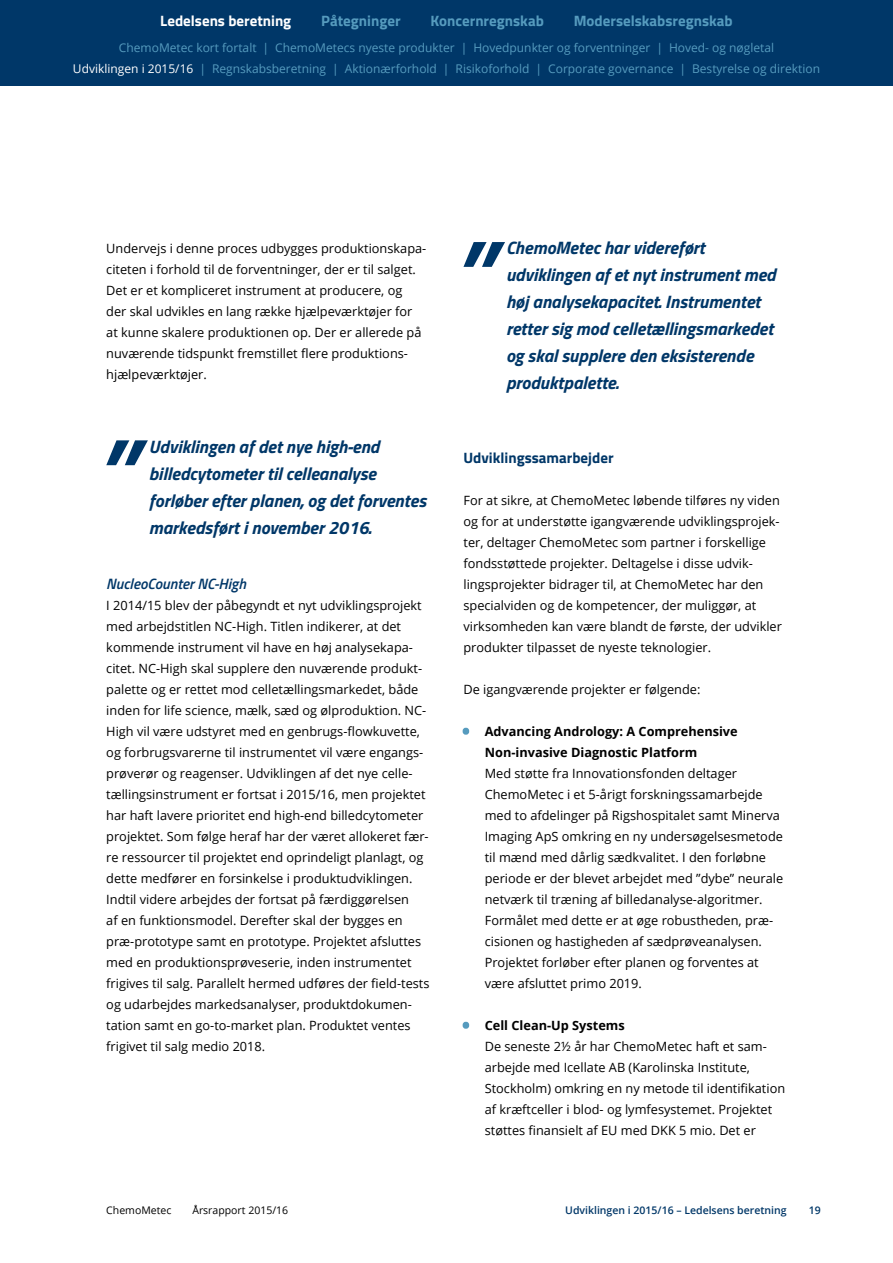
<style>
.page{position:relative;width:893px;height:1263px;background:#fff}
.page>*{position:absolute;margin:0;border:0;box-sizing:border-box;transform-origin:0 0}
.t1{font:italic 700 97.35px "Titillium Web";color:#003768}
.t2{font:italic 700 18px/27px "Titillium Web";color:#003768}
.t3{font:700 15px "Titillium Web";color:#569bbe}
.t4{font:700 15px "Titillium Web";color:#003768}
.t5{font:italic 600 15px "Titillium Web";color:#003768}
.t6{font:700 15px "Titillium Web";color:#fff}
.t7{font:12.75px/21px "Open Sans";color:#000}
.t8{font:700 12.75px/21px "Open Sans";color:#000}
.t9{font:12px/21px "Open Sans";color:#569bbe;text-align:center}
.t10{font:600 10.5px "Open Sans";color:#003768}
.t11{font:10.5px "Open Sans";color:#000}
.s1{color:#fff}
.s2{color:#569bbe}
.s3{font-weight:700;color:#569bbe}
.s4{font-weight:700}
</style>
<div class="page">
<svg style="left:462px;top:727px;width:8px;height:8px"></svg>
<svg style="left:462px;top:1021px;width:8px;height:8px"></svg>
<div style="left:0;top:0;width:893px;height:85px;background:#003768"></div>
<p class="t6" style="left:160px;top:9px;width:133px">Ledelsens beretning</p>
<p class="t3" style="left:321px;top:9px;width:81px">Påtegninger</p>
<p class="t3" style="left:431px;top:9px;width:115px">Koncernregnskab</p>
<p class="t3" style="left:574px;top:9px;width:160px">Moderselskabsregnskab</p>
<p class="t9" style="left:73px;top:37px;width:748px">ChemoMetec kort fortalt | ChemoMetecs nyeste produkter | Hovedpunkter og forventninger | Hoved- og nøgletal<br><span class="s1">Udviklingen i 2015/16</span> | Regnskabsberetning | Aktionærforhold | Risikoforhold | Corporate governance | Bestyrelse og direktion</p>
<p class="t7" style="left:106px;top:237px;width:321px">Undervejs i denne proces udbygges produktionskapa&shy;citeten i forhold til de forventninger, der er til salget.<br>Det er et kompliceret instrument at producere, og<br>der skal udvikles en lang række hjælpeværktøjer for at kunne skalere produktionen op. Der er allerede på nuværende tidspunkt fremstillet flere produktions&shy;hjælpeværktøjer.</p>
<h1 class="t1" style="left:97px;top:396px;width:37px">”</h1>
<h2 class="t2" style="left:149px;top:432px;width:279px">Udviklingen af det nye high-end billedcytometer til celleanalyse forløber efter planen, og det forventes markedsført i november 2016.</h2>
<p class="t5" style="left:106px;top:572px;width:141px">NucleoCounter NC-High</p>
<p class="t7" style="left:106px;top:594px;width:325px">I 2014/15 blev der påbegyndt et nyt udviklingsprojekt med arbejdstitlen NC-High. Titlen indikerer, at det kommende instrument vil have en høj analysekapa&shy;citet. NC-High skal supplere den nuværende produkt&shy;palette og er rettet mod celletællingsmarkedet, både inden for life science, mælk, sæd og ølproduktion. NC-High vil være udstyret med en genbrugs-flowkuvette, og forbrugsvarerne til instrumentet vil være engangs&shy;prøverør og reagenser. Udviklingen af det nye celle&shy;tællingsinstrument er fortsat i 2015/16, men projektet har haft lavere prioritet end high-end billedcytometer projektet. Som følge heraf har der været allokeret fær&shy;re ressourcer til projektet end oprindeligt planlagt, og dette medfører en forsinkelse i produktudviklingen.<br>Indtil videre arbejdes der fortsat på færdiggørelsen<br>af en funktionsmodel. Derefter skal der bygges en præ-prototype samt en prototype. Projektet afsluttes med en produktionsprøveserie, inden instrumentet frigives til salg. Parallelt hermed udføres der field-tests og udarbejdes markedsanalyser, produktdokumen&shy;tation samt en go-to-market plan. Produktet ventes frigivet til salg medio 2018.</p>
<h1 class="t1" style="left:454px;top:198px;width:37px">”</h1>
<h2 class="t2" style="left:506px;top:233px;width:271px">ChemoMetec har videreført udviklingen af et nyt instrument med høj analysekapacitet. Instrumentet retter sig mod celletællingsmarkedet og skal supplere den eksisterende produktpalette.</h2>
<p class="t4" style="left:463px;top:446px;width:152px">Udviklingssamarbejder</p>
<p class="t7" style="left:463px;top:489px;width:320px">For at sikre, at ChemoMetec løbende tilføres ny viden og for at understøtte igangværende udviklingsprojek&shy;ter, deltager ChemoMetec som partner i forskellige fondsstøttede projekter. Deltagelse i disse udvik&shy;lingsprojekter bidrager til, at ChemoMetec har den specialviden og de kompetencer, der muliggør, at virksomheden kan være blandt de første, der udvikler produkter tilpasset de nyeste teknologier.</p>
<p class="t7" style="left:463px;top:678px;width:238px">De igangværende projekter er følgende:</p>
<p class="t8" style="left:485px;top:720px;width:254px;text-indent:-21px"><span class="s2">•</span> Advancing Andrology: A Comprehensive<br>Non-invasive Diagnostic Platform</p>
<p class="t7" style="left:485px;top:762px;width:300px">Med støtte fra Innovationsfonden deltager ChemoMetec i et 5-årigt forskningssamarbejde med to afdelinger på Rigshospitalet samt Minerva Imaging ApS omkring en ny undersøgelsesmetode til mænd med dårlig sædkvalitet. I den forløbne periode er der blevet arbejdet med ”dybe” neurale netværk til træning af billedanalyse-algoritmer.<br>Formålet med dette er at øge robustheden, præ&shy;cisionen og hastigheden af sædprøveanalysen.<br>Projektet forløber efter planen og forventes at være afsluttet primo 2019.</p>
<p class="t7" style="left:485px;top:1014px;width:302px;text-indent:-21px"><span class="s3">•</span> <span class="s4">Cell Clean-Up Systems<br></span>De seneste 2½ år har ChemoMetec haft et sam&shy;arbejde med Icellate AB (Karolinska Institute, Stockholm) omkring en ny metode til identifikation af kræftceller i blod- og lymfesystemet. Projektet støttes finansielt af EU med DKK 5 mio. Det er</p>
<p class="t11" style="left:106px;top:1202px;width:67px">ChemoMetec</p>
<p class="t11" style="left:192px;top:1202px;width:97px">Årsrapport 2015/16</p>
<p class="t10" style="left:565px;top:1202px;width:223px">Udviklingen i 2015/16 – Ledelsens beretning</p>
<p class="t10" style="left:809px;top:1202px;width:13px">19</p>
</div>
